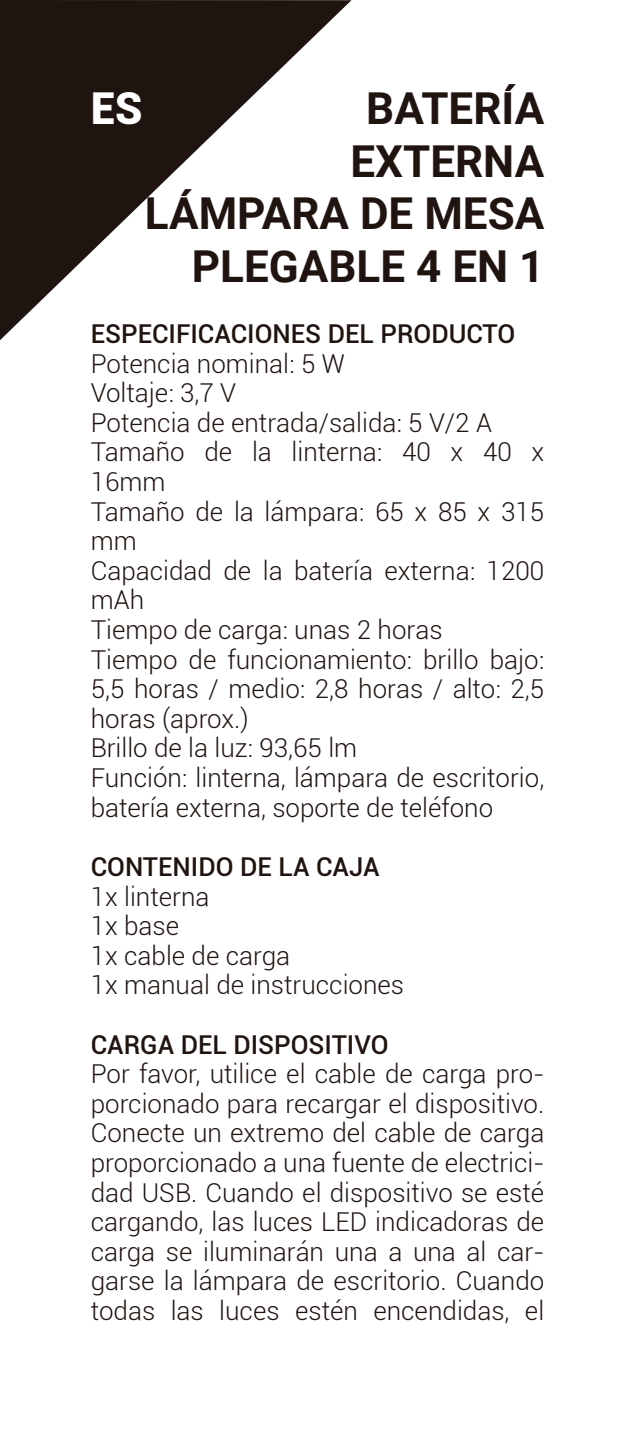
<style>
.page{position:relative;width:635px;height:1429px;background:#fff}
.page>*{position:absolute;margin:0;border:0;box-sizing:border-box;transform-origin:0 0}
.TITULO{font:700 44px/52.8px "Roboto";color:#1f1410;text-align:right}
.t1{font:900 44px "Roboto";color:#fff}
.texto{font:300 26px/29.6px "Roboto";color:#1f1410}
.titulillos{font:500 26px "Roboto";color:#1f1410}
</style>
<div class="page">
<svg style="left:0;top:0;width:351px;height:340px"></svg>
<p class="t1" style="left:91px;top:77px;width:53px">ES</p>
<p class="TITULO" style="left:366px;top:80px;width:179px">BATERÍA</p>
<p class="TITULO" style="left:350px;top:133px;width:195px">EXTERNA</p>
<p class="TITULO" style="left:145px;top:186px;width:401px">LÁMPARA DE MESA<br>PLEGABLE 4 EN 1</p>
<p class="titulillos" style="left:91px;top:315px;width:426px">ESPECIFICACIONES DEL PRODUCTO</p>
<p class="texto" style="left:91px;top:348px;width:256px">Potencia nominal: 5 W</p>
<p class="texto" style="left:91px;top:377px;width:147px">Voltaje: 3,7 V</p>
<p class="texto" style="left:91px;top:407px;width:403px">Potencia de entrada/salida: 5 V/2 A</p>
<p class="texto" style="left:91px;top:436px;width:455px">Tamaño de la linterna: 40 x 40 x<br>16mm</p>
<p class="texto" style="left:91px;top:496px;width:455px">Tamaño de la lámpara: 65 x 85 x 315 mm</p>
<p class="texto" style="left:91px;top:555px;width:455px">Capacidad de la batería externa: 1200 mAh</p>
<p class="texto" style="left:91px;top:614px;width:353px">Tiempo de carga: unas 2 horas</p>
<p class="texto" style="left:91px;top:644px;width:455px;text-align:justify">Tiempo de funcionamiento: brillo bajo:<br>5,5 horas / medio: 2,8 horas / alto: 2,5 horas (aprox.)</p>
<p class="texto" style="left:91px;top:732px;width:268px">Brillo de la luz: 93,65 lm</p>
<p class="texto" style="left:91px;top:762px;width:455px">Función: linterna, lámpara de escritorio, batería externa, soporte de teléfono</p>
<p class="titulillos" style="left:91px;top:848px;width:290px">CONTENIDO DE LA CAJA</p>
<p class="texto" style="left:91px;top:880px;width:120px">1x linterna</p>
<p class="texto" style="left:91px;top:910px;width:90px">1x base</p>
<p class="texto" style="left:91px;top:940px;width:201px">1x cable de carga</p>
<p class="texto" style="left:91px;top:969px;width:315px">1x manual de instrucciones</p>
<p class="titulillos" style="left:91px;top:1026px;width:299px">CARGA DEL DISPOSITIVO</p>
<p class="texto" style="left:91px;top:1058px;width:455px;text-align:justify">Por favor, utilice el cable de carga pro&shy;porcionado para recargar el dispositivo.<br>Conecte un extremo del cable de carga proporcionado a una fuente de electrici&shy;dad USB. Cuando el dispositivo se esté cargando, las luces LED indicadoras de carga se iluminarán una a una al car&shy;garse la lámpara de escritorio. Cuando todas las luces estén encendidas, el</p>
</div>
